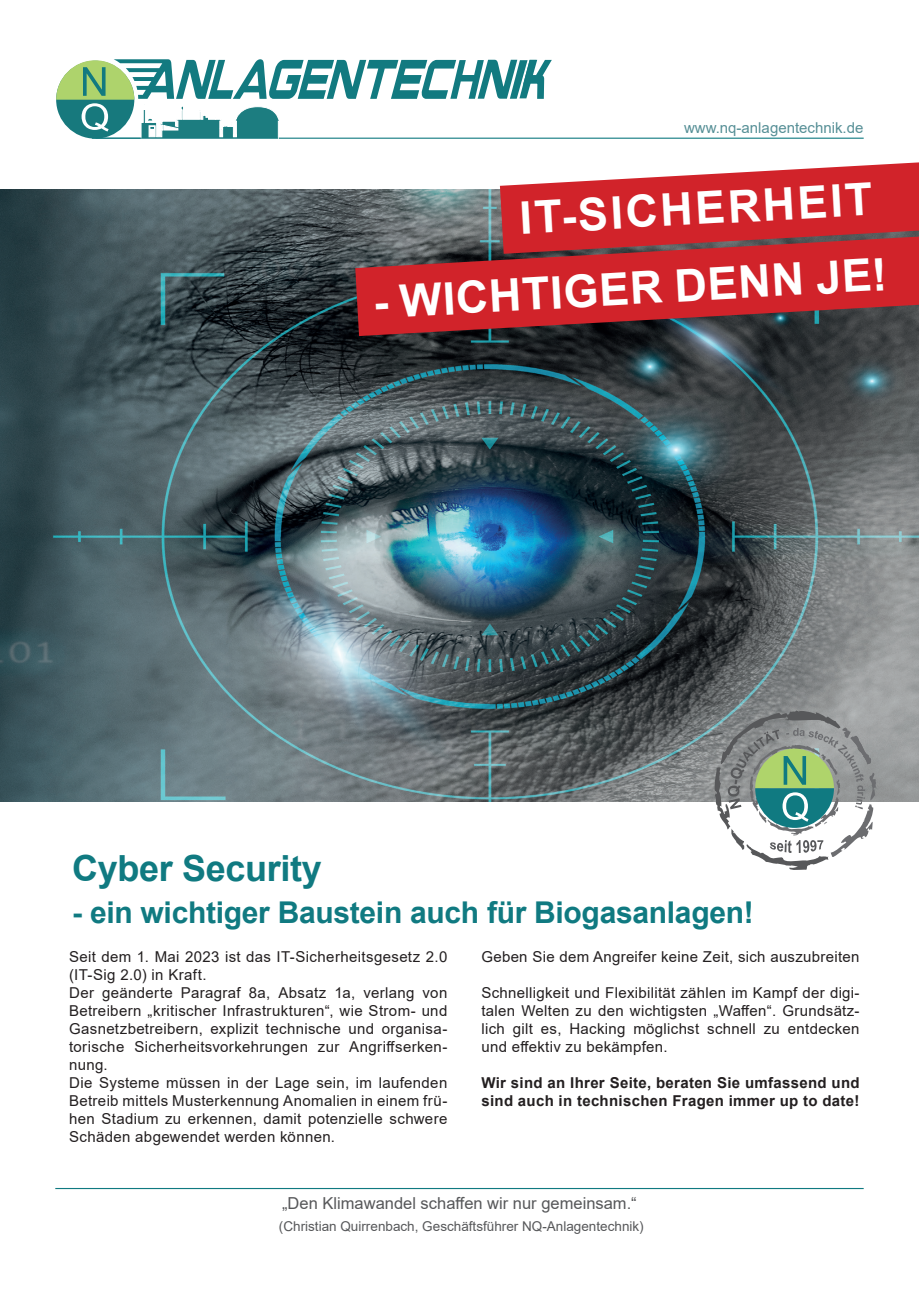
<style>
.page{position:relative;width:919px;height:1289px;background:#fff}
.page>*{position:absolute;margin:0;border:0;box-sizing:border-box;transform-origin:0 0}
.t1{font:700 45px "Arial";color:#fff}
.t2{font:700 36px "Arial";letter-spacing:-.01em;color:#107a81}
.t3{font:700 30px "Arial";letter-spacing:-.01em;color:#107a81}
.t4{font:16.5px "Arial";color:#57585a}
.t5{font:15px/18px "Arial";letter-spacing:.02em;color:#231f20;text-align:justify}
.t6{font:700 15px/18px "Arial";letter-spacing:.02em;color:#231f20}
.t7{font:15px "Arial";color:#568f96}
.t8{font:13.5px "Arial";color:#57585a}
</style>
<div class="page">
<img style="left:0;top:189px;width:918px;height:612px">
<svg style="left:500px;top:162px;width:418px;height:74px"></svg>
<svg style="left:714px;top:710px;width:164px;height:160px"></svg>
<hr style="left:55px;top:1187px;width:808px;height:1px;background:#107a81">
<hr style="left:92px;top:138px;width:771px;height:1px;background:#107a81">
<svg style="left:56px;top:59px;width:495px;height:80px"></svg>
<svg style="left:355px;top:236px;width:563px;height:100px;background:#a82b31"></svg>
<p class="t7" style="left:684px;top:117px;width:181px">www.nq-anlagentechnik.de</p>
<p class="t1" style="left:518px;top:186px;width:355px;rotate:-3deg">IT-SICHERHEIT</p>
<p class="t1" style="left:371px;top:270px;width:516px;rotate:-3deg">- WICHTIGER DENN JE!</p>
<p class="t2" style="left:72px;top:843px;width:251px">Cyber Security</p>
<p class="t3" style="left:72px;top:891px;width:683px">- ein wichtiger Baustein auch für Biogasanlagen!</p>
<p class="t5" style="left:69px;top:947px;width:379px">Seit dem 1. Mai 2023 ist das IT-Sicherheitsgesetz 2.0 (IT-Sig 2.0) in Kraft.</p>
<p class="t5" style="left:69px;top:983px;width:379px">Der geänderte Paragraf 8a, Absatz 1a, verlang von Betreibern „kritischer Infrastrukturen“, wie Strom- und Gasnetzbetreibern, explizit technische und organisa&shy;torische Sicherheitsvorkehrungen zur Angriffserken&shy;nung.</p>
<p class="t5" style="left:69px;top:1073px;width:379px">Die Systeme müssen in der Lage sein, im laufenden Betreib mittels Musterkennung Anomalien in einem frü&shy;hen Stadium zu erkennen, damit potenzielle schwere Schäden abgewendet werden können.</p>
<p class="t5" style="left:481px;top:947px;width:379px">Geben Sie dem Angreifer keine Zeit, sich auszubreiten</p>
<p class="t5" style="left:481px;top:983px;width:379px">Schnelligkeit und Flexibilität zählen im Kampf der digi&shy;talen Welten zu den wichtigsten „Waffen“. Grundsätz&shy;lich gilt es, Hacking möglichst schnell zu entdecken und effektiv zu bekämpfen.</p>
<p class="t6" style="left:481px;top:1073px;width:380px">Wir sind an Ihrer Seite, beraten Sie umfassend und sind auch in technischen Fragen immer up to date!</p>
<p class="t4" style="left:282px;top:1191px;width:356px">„Den Klimawandel schaffen wir nur gemeinsam.“</p>
<p class="t8" style="left:279px;top:1216px;width:366px">(Christian Quirrenbach, Geschäftsführer NQ-Anlagentechnik)</p>
</div>
